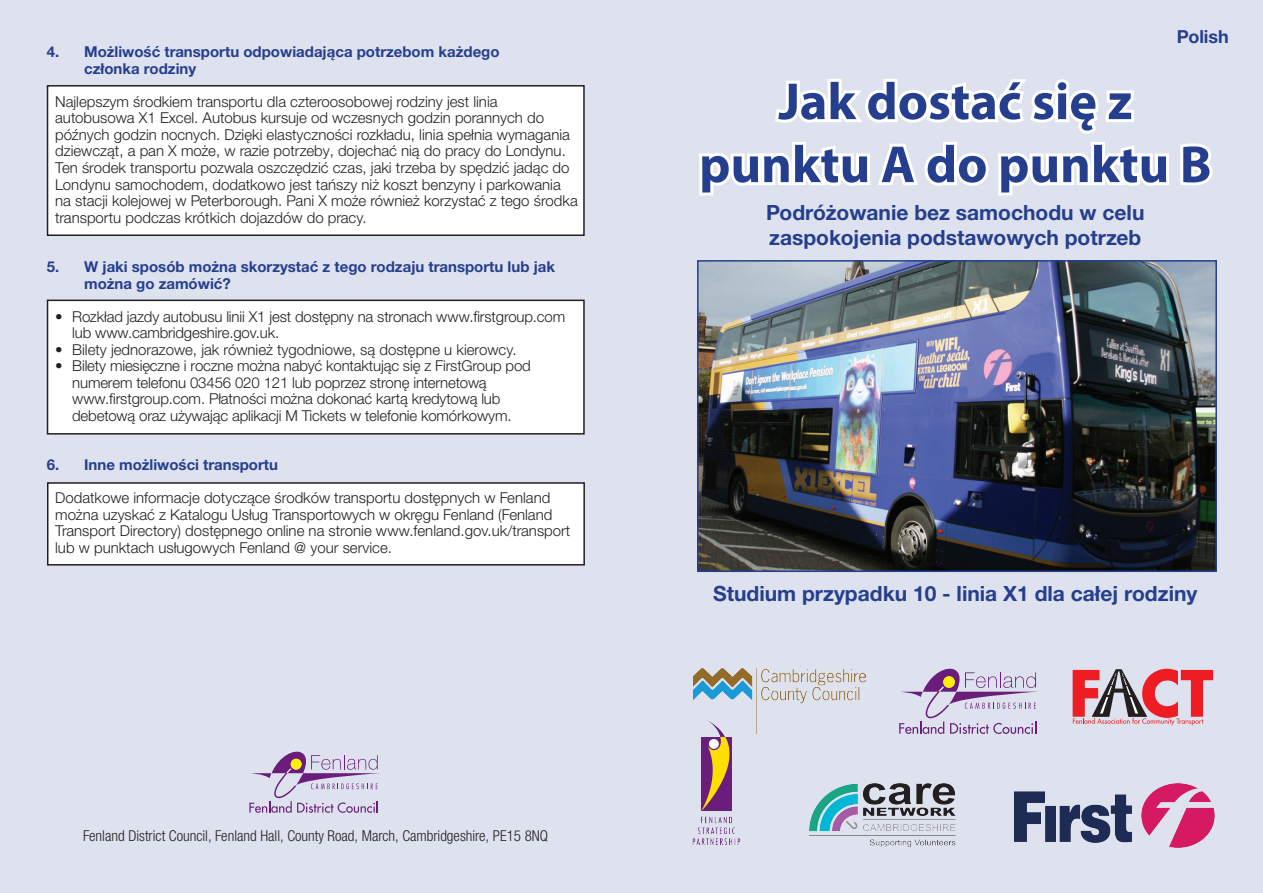
<style>
.page{position:relative;width:1263px;height:893px;background:#dee2ee}
.page>*{position:absolute;margin:0;border:0;box-sizing:border-box;transform-origin:0 0}
.t1{font:700 52.5px/63px "Myriad Pro";color:#253f8e;text-align:center}
.t2{font:700 21px/25.2px "Helvetica Neue LTW1 G";color:#253f8e}
.t3{font:700 18px "Helvetica Neue LTW1 G";color:#253f8e}
.t4{font:300 15px/16.5px "Helvetica Neue LTW1 G";color:#231f20}
.t5{font:700 15px/16.5px "Helvetica Neue LTW1 G";color:#253f8e}
.t6{font:300 condensed 15px "Helvetica Neue LTW1 G";color:#231f20}
.s1{font-weight:500}
</style>
<div class="page">
<div style="left:48px;top:483px;width:536px;height:82px;background:#fff"></div>
<div style="left:47px;top:482px;width:538px;height:84px;border:2px solid #231f20"></div>
<svg style="left:696px;top:74px;width:520px;height:124px"></svg>
<svg style="left:249px;top:740px;width:131px;height:73px;background:#cbc2db"></svg>
<div style="left:291px;top:759px;width:11px;height:11px;background:#fff101;border-radius:50%"></div>
<div style="left:48px;top:86px;width:536px;height:149px;background:#fff"></div>
<div style="left:47px;top:85px;width:538px;height:151px;border:2px solid #231f20"></div>
<div style="left:48px;top:300px;width:536px;height:134px;background:#fff"></div>
<div style="left:47px;top:300px;width:538px;height:135px;border:2px solid #231f20"></div>
<img style="left:700px;top:263px;width:514px;height:306px">
<div style="left:697px;top:260px;width:520px;height:312px;border:2px solid #253f8e"></div>
<svg style="left:899px;top:657px;width:140px;height:77px;background:#cbc2db"></svg>
<div style="left:943px;top:676px;width:12px;height:12px;background:#fff101;border-radius:50%"></div>
<img style="left:1015px;top:783px;width:201px;height:64px">
<img style="left:694px;top:669px;width:171px;height:64px">
<img style="left:693px;top:719px;width:48px;height:127px">
<img style="left:810px;top:782px;width:147px;height:67px">
<svg style="left:1073px;top:669px;width:140px;height:56px;background:#ce858d"></svg>
<p class="t5" style="left:84px;top:44px;width:417px;text-indent:-37px">4. Możliwość transportu odpowiadająca potrzebom każdego członka rodziny</p>
<p class="t4" style="left:55px;top:93px;width:524px">Najlepszym środkiem transportu dla czteroosobowej rodziny jest linia autobusowa X1 Excel. Autobus kursuje od wczesnych godzin porannych do późnych godzin nocnych. Dzięki elastyczności rozkładu, linia spełnia wymagania dziewcząt, a pan X może, w razie potrzeby, dojechać nią do pracy do Londynu.<br>Ten środek transportu pozwala oszczędzić czas, jaki trzeba by spędzić jadąc do Londynu samochodem, dodatkowo jest tańszy niż koszt benzyny i parkowania na stacji kolejowej w Peterborough. Pani X może również korzystać z tego środka transportu podczas krótkich dojazdów do pracy.</p>
<p class="t5" style="left:84px;top:258px;width:472px;text-indent:-37px">5. W jaki sposób można skorzystać z tego rodzaju transportu lub jak można go zamówić?</p>
<p class="t4" style="left:72px;top:308px;width:495px;text-indent:-17px"><span class="s1">•</span> Rozkład jazdy autobusu linii X1 jest dostępny na stronach www.firstgroup.com lub www.cambridgeshire.gov.uk.</p>
<p class="t4" style="left:55px;top:341px;width:463px"><span class="s1">•</span> Bilety jednorazowe, jak również tygodniowe, są dostępne u kierowcy.</p>
<p class="t4" style="left:72px;top:357px;width:460px;text-indent:-17px"><span class="s1">•</span> Bilety miesięczne i roczne można nabyć kontaktując się z FirstGroup pod numerem telefonu 03456 020 121 lub poprzez stronę internetową www.firstgroup.com. Płatności można dokonać kartą kredytową lub debetową oraz używając aplikacji M Tickets w telefonie komórkowym.</p>
<p class="t5" style="left:47px;top:456px;width:233px">6. Inne możliwości transportu</p>
<p class="t4" style="left:55px;top:489px;width:517px">Dodatkowe informacje dotyczące środków transportu dostępnych w Fenland można uzyskać z Katalogu Usług Transportowych w okręgu Fenland (Fenland Transport Directory) dostępnego online na stronie www.fenland.gov.uk/transport lub w punktach usługowych Fenland @ your service.</p>
<p class="t6" style="left:83px;top:827px;width:467px">Fenland District Council, Fenland Hall, County Road, March, Cambridgeshire, PE15 8NQ</p>
<p class="t3" style="left:1177px;top:25px;width:54px">Polish</p>
<h1 class="t1" style="left:699px;top:68px;width:514px">Jak dostać się z punktu A do punktu B</h1>
<h2 class="t2" style="left:766px;top:200px;width:380px">Podróżowanie bez samochodu w celu zaspokojenia podstawowych potrzeb</h2>
<h2 class="t2" style="left:713px;top:580px;width:486px">Studium przypadku 10 - linia X1 dla całej rodziny</h2>
</div>
